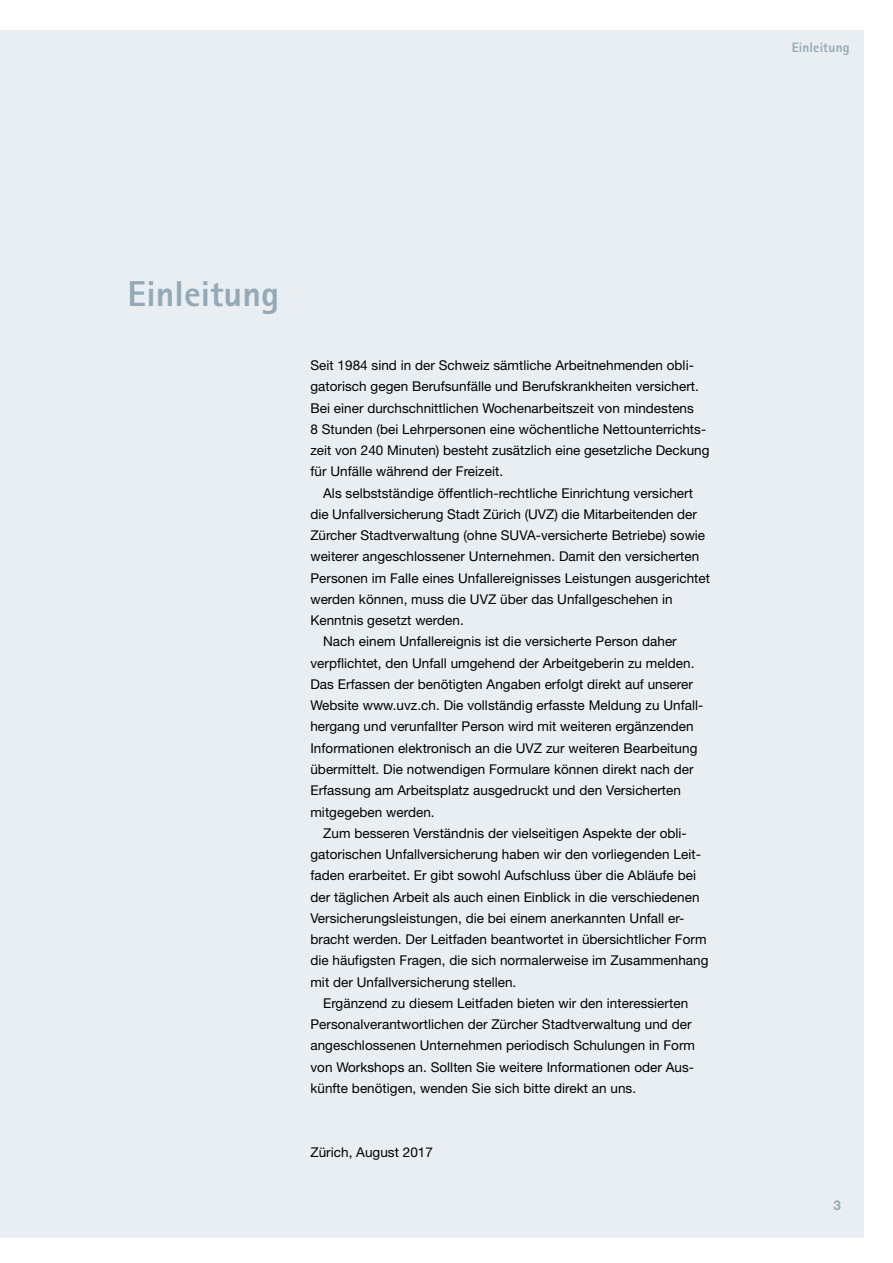
<style>
.page{position:relative;width:893px;height:1263px;background:#fff}
.page>*{position:absolute;margin:0;border:0;box-sizing:border-box;transform-origin:0 0}
.t1{font:800 36px "Rotis Sans Serif Pro";letter-spacing:.005em;color:#94a9b7}
.t2{font:13.5px/21.3px "Helvetica Neue LT Std";letter-spacing:.005em;color:#000}
.t3{font:800 13.5px "Rotis Sans Serif Pro";letter-spacing:.01em;color:#94a9b7}
.t4{font:700 13.5px "Helvetica Neue LT Std";color:#94a9b7}
</style>
<div class="page">
<div style="left:0;top:30px;width:863px;height:1207px;background:#e8eef1"></div>
<p class="t3" style="left:792px;top:39px;width:59px">Einleitung</p>
<h1 class="t1" style="left:128px;top:271px;width:153px">Einleitung</h1>
<p class="t2" style="left:310px;top:354px;width:401px">Seit 1984 sind in der Schweiz sämtliche Arbeitnehmenden obli&shy;gatorisch gegen Berufsunfälle und Berufskrankheiten versichert.<br>Bei einer durchschnittlichen Wochenarbeitszeit von mindestens<br>8 Stunden (bei Lehrpersonen eine wöchentliche Nettounterrichts&shy;zeit von 240 Minuten) besteht zusätzlich eine gesetzliche Deckung für Unfälle während der Freizeit.</p>
<p class="t2" style="left:323px;top:482px;width:371px">Als selbstständige öffentlich-rechtliche Einrichtung versichert</p>
<p class="t2" style="left:310px;top:503px;width:388px">die Unfallversicherung Stadt Zürich (UVZ) die Mitarbeitenden der</p>
<p class="t2" style="left:310px;top:524px;width:396px">Zürcher Stadtverwaltung (ohne SUVA-versicherte Betriebe) sowie</p>
<p class="t2" style="left:310px;top:546px;width:390px">weiterer angeschlossener Unternehmen. Damit den versicherten</p>
<p class="t2" style="left:310px;top:567px;width:401px">Personen im Falle eines Unfallereignisses Leistungen ausgerichtet</p>
<p class="t2" style="left:310px;top:588px;width:364px">werden können, muss die UVZ über das Unfallgeschehen in</p>
<p class="t2" style="left:310px;top:609px;width:155px">Kenntnis gesetzt werden.</p>
<p class="t2" style="left:323px;top:631px;width:355px">Nach einem Unfallereignis ist die versicherte Person daher</p>
<p class="t2" style="left:310px;top:652px;width:386px">verpflichtet, den Unfall umgehend der Arbeitgeberin zu melden.</p>
<p class="t2" style="left:310px;top:673px;width:384px">Das Erfassen der benötigten Angaben erfolgt direkt auf unserer</p>
<p class="t2" style="left:310px;top:694px;width:394px">Website www.uvz.ch. Die vollständig erfasste Meldung zu Unfall-</p>
<p class="t2" style="left:310px;top:716px;width:385px">hergang und verunfallter Person wird mit weiteren ergänzenden</p>
<p class="t2" style="left:310px;top:737px;width:389px">Informationen elektronisch an die UVZ zur weiteren Bearbeitung</p>
<p class="t2" style="left:310px;top:758px;width:385px">übermittelt. Die notwendigen Formulare können direkt nach der</p>
<p class="t2" style="left:310px;top:780px;width:372px">Erfassung am Arbeitsplatz ausgedruckt und den Versicherten</p>
<p class="t2" style="left:310px;top:801px;width:126px">mitgegeben werden.</p>
<p class="t2" style="left:323px;top:822px;width:365px">Zum besseren Verständnis der vielseitigen Aspekte der obli-</p>
<p class="t2" style="left:310px;top:843px;width:392px">gatorischen Unfallversicherung haben wir den vorliegenden Leit-</p>
<p class="t2" style="left:310px;top:865px;width:387px">faden erarbeitet. Er gibt sowohl Aufschluss über die Abläufe bei</p>
<p class="t2" style="left:310px;top:886px;width:391px">der täglichen Arbeit als auch einen Einblick in die verschiedenen</p>
<p class="t2" style="left:310px;top:907px;width:376px">Versicherungsleistungen, die bei einem anerkannten Unfall er-</p>
<p class="t2" style="left:310px;top:928px;width:398px">bracht werden. Der Leitfaden beantwortet in übersichtlicher Form</p>
<p class="t2" style="left:310px;top:950px;width:400px">die häufigsten Fragen, die sich normalerweise im Zusammenhang</p>
<p class="t2" style="left:310px;top:971px;width:207px">mit der Unfallversicherung stellen.</p>
<p class="t2" style="left:323px;top:992px;width:366px">Ergänzend zu diesem Leitfaden bieten wir den interessierten</p>
<p class="t2" style="left:310px;top:1013px;width:383px">Personalverantwortlichen der Zürcher Stadtverwaltung und der</p>
<p class="t2" style="left:310px;top:1035px;width:386px">angeschlossenen Unternehmen periodisch Schulungen in Form</p>
<p class="t2" style="left:310px;top:1056px;width:385px">von Workshops an. Sollten Sie weitere Informationen oder Aus-</p>
<p class="t2" style="left:310px;top:1077px;width:327px">künfte benötigen, wenden Sie sich bitte direkt an uns.</p>
<p class="t2" style="left:310px;top:1141px;width:124px">Zürich, August 2017</p>
<p class="t4" style="left:833px;top:1197px;width:9px">3</p>
</div>
